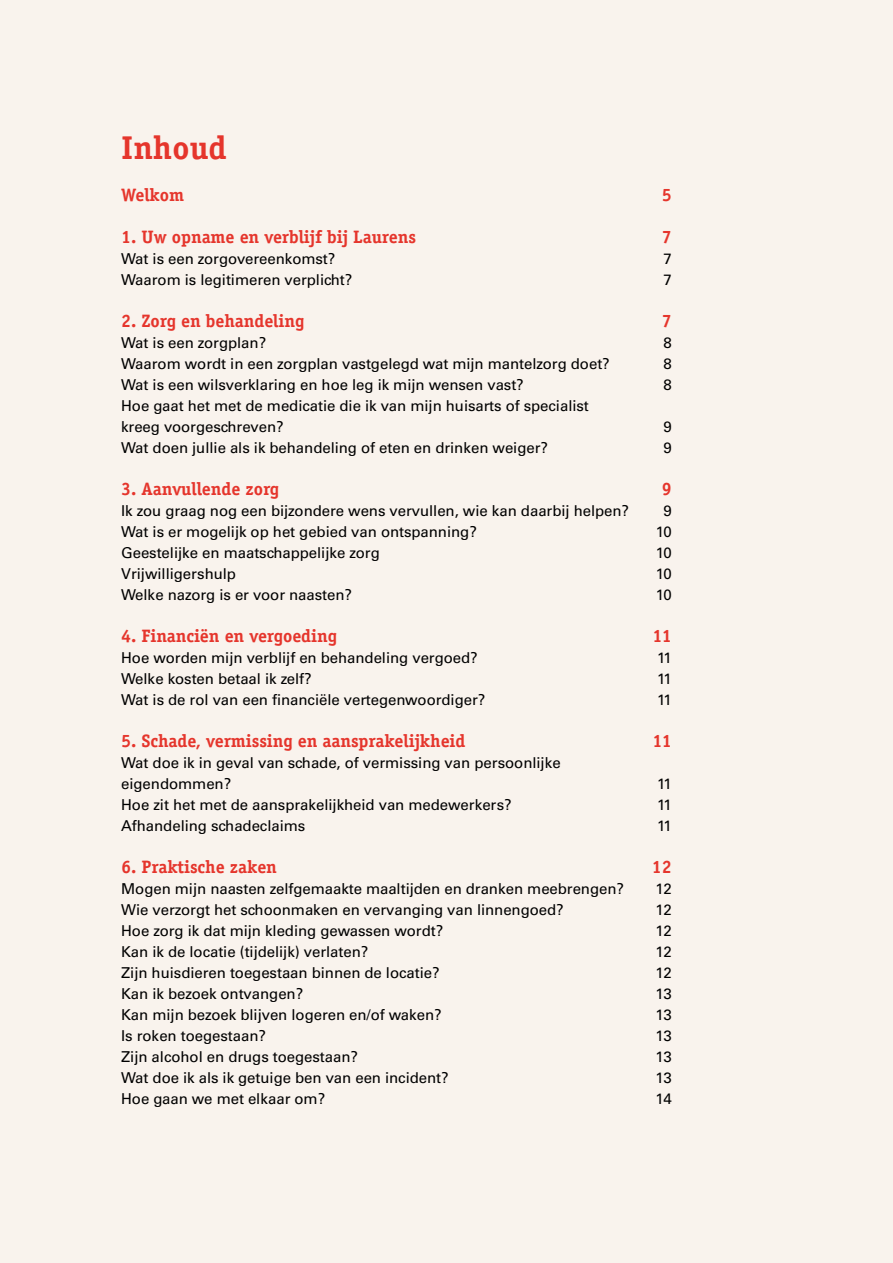
<style>
.page{position:relative;width:893px;height:1263px;background:#f9f3ed}
.page>*{position:absolute;margin:0;border:0;box-sizing:border-box;transform-origin:0 0}
.t1{font:700 33px "Officina Serif";color:#e5352c}
.t2{font:700 18px "Officina Serif";letter-spacing:-.005em;color:#e5352c}
.t3{font:15px/21px "Univers LT Std";letter-spacing:-.005em;color:#000}
</style>
<div class="page">
<h1 class="t1" style="left:121px;top:127px;width:107px">Inhoud</h1>
<p class="t2" style="left:121px;top:184px;width:64px">Welkom</p>
<p class="t2" style="left:662px;top:184px;width:12px">5</p>
<p class="t2" style="left:121px;top:226px;width:296px">1. Uw opname en verblijf bij Laurens</p>
<p class="t2" style="left:662px;top:226px;width:12px">7</p>
<p class="t3" style="left:121px;top:248px;width:216px">Wat is een zorgovereenkomst?</p>
<p class="t3" style="left:663px;top:248px;width:10px">7</p>
<p class="t3" style="left:121px;top:269px;width:233px">Waarom is legitimeren verplicht?</p>
<p class="t3" style="left:663px;top:269px;width:10px">7</p>
<p class="t2" style="left:121px;top:310px;width:185px">2. Zorg en behandeling</p>
<p class="t2" style="left:662px;top:310px;width:12px">7</p>
<p class="t3" style="left:121px;top:332px;width:146px">Wat is een zorgplan?</p>
<p class="t3" style="left:663px;top:332px;width:10px">8</p>
<p class="t3" style="left:121px;top:353px;width:490px">Waarom wordt in een zorgplan vastgelegd wat mijn mantelzorg doet?</p>
<p class="t3" style="left:663px;top:353px;width:10px">8</p>
<p class="t3" style="left:121px;top:374px;width:404px">Wat is een wilsverklaring en hoe leg ik mijn wensen vast?</p>
<p class="t3" style="left:663px;top:374px;width:10px">8</p>
<p class="t3" style="left:121px;top:395px;width:469px">Hoe gaat het met de medicatie die ik van mijn huisarts of specialist kreeg voorgeschreven?</p>
<p class="t3" style="left:663px;top:416px;width:10px">9</p>
<p class="t3" style="left:121px;top:437px;width:428px">Wat doen jullie als ik behandeling of eten en drinken weiger?</p>
<p class="t3" style="left:663px;top:437px;width:10px">9</p>
<p class="t2" style="left:121px;top:478px;width:160px">3. Aanvullende zorg</p>
<p class="t2" style="left:662px;top:478px;width:12px">9</p>
<p class="t3" style="left:121px;top:500px;width:509px">Ik zou graag nog een bijzondere wens vervullen, wie kan daarbij helpen?</p>
<p class="t3" style="left:663px;top:500px;width:10px">9</p>
<p class="t3" style="left:121px;top:521px;width:357px">Wat is er mogelijk op het gebied van ontspanning?</p>
<p class="t3" style="left:656px;top:521px;width:17px">10</p>
<p class="t3" style="left:121px;top:542px;width:260px">Geestelijke en maatschappelijke zorg</p>
<p class="t3" style="left:656px;top:542px;width:17px">10</p>
<p class="t3" style="left:121px;top:563px;width:116px">Vrijwilligershulp</p>
<p class="t3" style="left:656px;top:563px;width:17px">10</p>
<p class="t3" style="left:121px;top:584px;width:232px">Welke nazorg is er voor naasten?</p>
<p class="t3" style="left:656px;top:584px;width:17px">10</p>
<p class="t2" style="left:121px;top:625px;width:217px">4. Financiën en vergoeding</p>
<p class="t2" style="left:652px;top:625px;width:21px">11</p>
<p class="t3" style="left:121px;top:647px;width:358px">Hoe worden mijn verblijf en behandeling vergoed?</p>
<p class="t3" style="left:657px;top:647px;width:16px">11</p>
<p class="t3" style="left:121px;top:668px;width:192px">Welke kosten betaal ik zelf?</p>
<p class="t3" style="left:657px;top:668px;width:16px">11</p>
<p class="t3" style="left:121px;top:689px;width:366px">Wat is de rol van een financiële vertegenwoordiger?</p>
<p class="t3" style="left:657px;top:689px;width:16px">11</p>
<p class="t2" style="left:121px;top:730px;width:346px">5. Schade, vermissing en aansprakelijkheid</p>
<p class="t2" style="left:652px;top:730px;width:21px">11</p>
<p class="t3" style="left:121px;top:752px;width:441px">Wat doe ik in geval van schade, of vermissing van persoonlijke eigendommen?</p>
<p class="t3" style="left:657px;top:773px;width:16px">11</p>
<p class="t3" style="left:121px;top:794px;width:392px">Hoe zit het met de aansprakelijkheid van medewerkers?</p>
<p class="t3" style="left:657px;top:794px;width:16px">11</p>
<p class="t3" style="left:121px;top:815px;width:186px">Afhandeling schadeclaims</p>
<p class="t3" style="left:657px;top:815px;width:16px">11</p>
<p class="t2" style="left:121px;top:856px;width:157px">6. Praktische zaken</p>
<p class="t2" style="left:652px;top:856px;width:21px">12</p>
<p class="t3" style="left:121px;top:878px;width:504px">Mogen mijn naasten zelfgemaakte maaltijden en dranken meebrengen?</p>
<p class="t3" style="left:655px;top:878px;width:18px">12</p>
<p class="t3" style="left:121px;top:899px;width:444px">Wie verzorgt het schoonmaken en vervanging van linnengoed?</p>
<p class="t3" style="left:655px;top:899px;width:18px">12</p>
<p class="t3" style="left:121px;top:920px;width:324px">Hoe zorg ik dat mijn kleding gewassen wordt?</p>
<p class="t3" style="left:655px;top:920px;width:18px">12</p>
<p class="t3" style="left:121px;top:941px;width:249px">Kan ik de locatie (tijdelijk) verlaten?</p>
<p class="t3" style="left:655px;top:941px;width:18px">12</p>
<p class="t3" style="left:121px;top:962px;width:320px">Zijn huisdieren toegestaan binnen de locatie?</p>
<p class="t3" style="left:655px;top:962px;width:18px">12</p>
<p class="t3" style="left:121px;top:983px;width:184px">Kan ik bezoek ontvangen?</p>
<p class="t3" style="left:655px;top:983px;width:18px">13</p>
<p class="t3" style="left:121px;top:1004px;width:322px">Kan mijn bezoek blijven logeren en/of waken?</p>
<p class="t3" style="left:655px;top:1004px;width:18px">13</p>
<p class="t3" style="left:121px;top:1025px;width:146px">Is roken toegestaan?</p>
<p class="t3" style="left:655px;top:1025px;width:18px">13</p>
<p class="t3" style="left:121px;top:1046px;width:238px">Zijn alcohol en drugs toegestaan?</p>
<p class="t3" style="left:655px;top:1046px;width:18px">13</p>
<p class="t3" style="left:121px;top:1067px;width:329px">Wat doe ik als ik getuige ben van een incident?</p>
<p class="t3" style="left:655px;top:1067px;width:18px">13</p>
<p class="t3" style="left:121px;top:1088px;width:205px">Hoe gaan we met elkaar om?</p>
<p class="t3" style="left:656px;top:1088px;width:18px">14</p>
</div>
